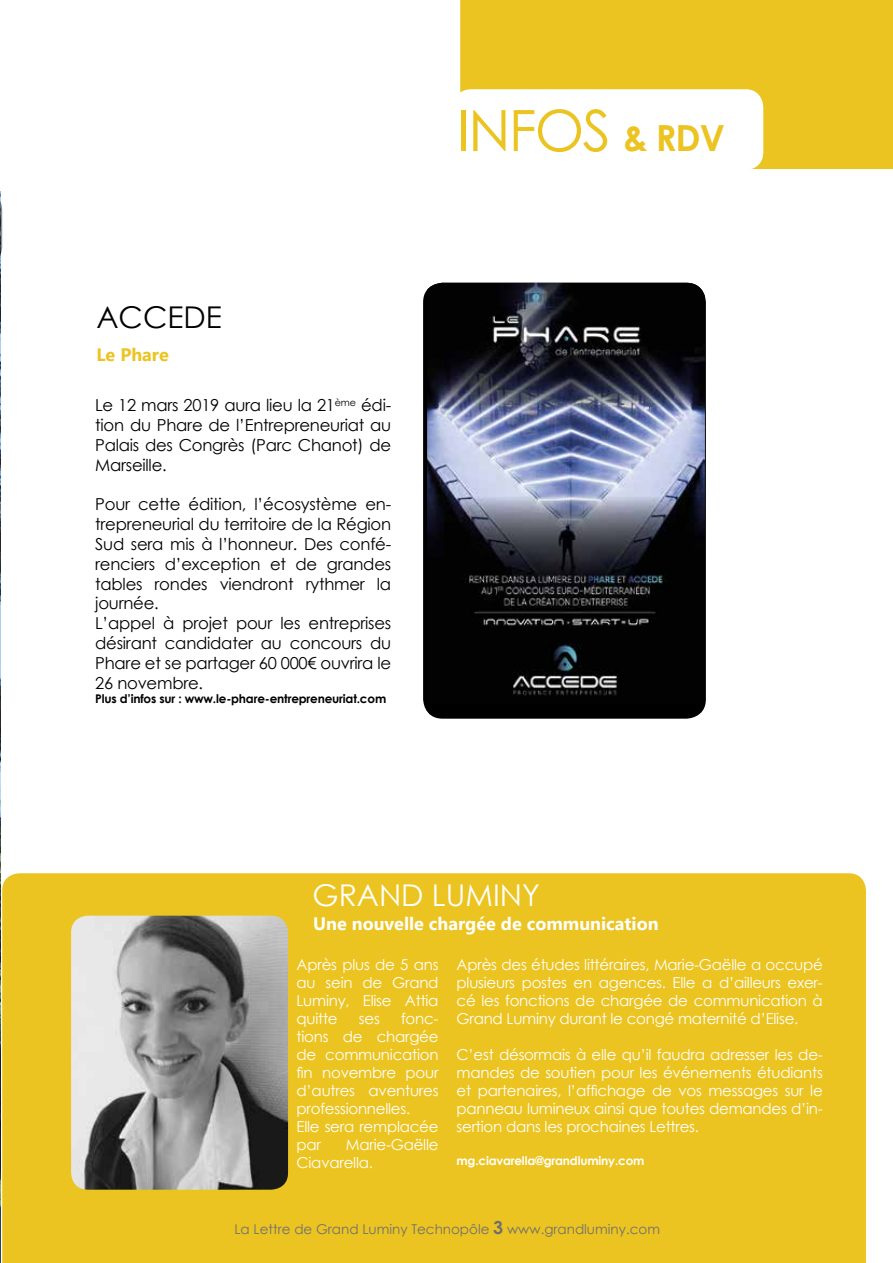
<style>
.page{position:relative;width:893px;height:1263px;background:#fff}
.page>*{position:absolute;margin:0;border:0;box-sizing:border-box;transform-origin:0 0}
.t1{font:57px "Century Gothic";letter-spacing:-.03em;color:#ecc421}
.t2{font:30px "Century Gothic";color:#fff}
.t3{font:30px "Century Gothic";color:#000}
.t4{font:700 18px "Microsoft New Tai Lue";color:#fff}
.t5{font:700 18px "Microsoft New Tai Lue";color:#ecc421}
.t6{font:16.5px/19.8px "Century Gothic";letter-spacing:-.015em;color:#000;text-align:justify}
.t7{font:15px/18px "Century Gothic";letter-spacing:-.015em;color:#fff;text-align:justify}
.t8{font:13.5px "Century Gothic";color:#706f6f}
.t9{font:700 12px "Century Gothic";letter-spacing:-.015em;color:#000}
.t10{font:700 12px "Century Gothic";letter-spacing:-.015em;color:#fff}
.s1{font-weight:700;font-size:36px}
.s2{font-weight:700;font-size:18px}
</style>
<div class="page">
<div style="left:460px;top:0;width:433px;height:169px;background:#ecc421"></div>
<div style="left:453px;top:89px;width:310px;height:81px;background:#fff;border-radius:18px"></div>
<div style="left:2px;top:873px;width:864px;height:390px;background:#ecc421"></div>
<img style="left:71px;top:916px;width:217px;height:274px">
<div style="left:423px;top:283px;width:283px;height:436px;background:#000;border-radius:20px"></div>
<img style="left:427px;top:283px;width:278px;height:413px">
<img style="left:0;top:264px;width:1px;height:999px">
<svg style="left:0;top:191px;width:2px;height:73px"></svg>
<h2 class="t3" style="left:96px;top:296px;width:127px">ACCEDE</h2>
<p class="t5" style="left:96px;top:344px;width:74px">Le Phare</p>
<p class="t6" style="left:95px;top:395px;width:297px">Le 12 mars 2019 aura lieu la 21<sup>ème</sup> édi&shy;tion du Phare de l’Entrepreneuriat au Palais des Congrès (Parc Chanot) de Marseille.</p>
<p class="t6" style="left:95px;top:494px;width:297px;text-align:left">Pour cette édition, l’écosystème en&shy;trepreneurial du territoire de la Région<br>Sud sera mis à l’honneur. Des confé&shy;renciers d’exception et de grandes tables rondes viendront rythmer la journée.<br>L’appel à projet pour les entreprises désirant candidater au concours du<br>Phare et se partager 60 000€ ouvrira le<br>26 novembre.</p>
<p class="t9" style="left:95px;top:690px;width:293px">Plus d’infos sur : www.le-phare-entrepreneuriat.com</p>
<h1 class="t1" style="left:457px;top:91px;width:269px">INFOS <span class="s1">&amp; RDV</span></h1>
<h2 class="t2" style="left:313px;top:874px;width:229px">GRAND LUMINY</h2>
<p class="t4" style="left:313px;top:913px;width:347px">Une nouvelle chargée de communication</p>
<p class="t7" style="left:297px;top:956px;width:143px">Après plus de 5 ans au sein de Grand Luminy, Elise Attia quitte</p>
<p class="t7" style="left:297px;top:1010px;width:143px;text-align:left;text-indent:105px">fonc&shy;tions de chargée de communication fin novembre pour d’autres aventures professionnelles.<br>Elle sera remplacée par</p>
<p class="t7" style="left:359px;top:1010px;width:22px">ses</p>
<p class="t7" style="left:297px;top:1136px;width:143px;text-indent:49px">Marie-Gaëlle<br>Ciavarella.</p>
<p class="t7" style="left:457px;top:956px;width:368px">Après des études littéraires, Marie-Gaëlle a occupé plusieurs postes en agences. Elle a d’ailleurs exer&shy;cé les fonctions de chargée de communication à Grand Luminy durant le congé maternité d’Elise.</p>
<p class="t7" style="left:457px;top:1046px;width:368px">C’est désormais à elle qu’il faudra adresser les de&shy;mandes de soutien pour les événements étudiants et partenaires, l’affichage de vos messages sur le panneau lumineux ainsi que toutes demandes d’in&shy;sertion dans les prochaines Lettres.</p>
<p class="t10" style="left:457px;top:1151px;width:189px">mg.ciavarella@grandluminy.com</p>
<p class="t8" style="left:234px;top:1220px;width:427px">La Lettre de Grand Luminy Technopôle <span class="s2">3</span> www.grandluminy.com</p>
</div>
